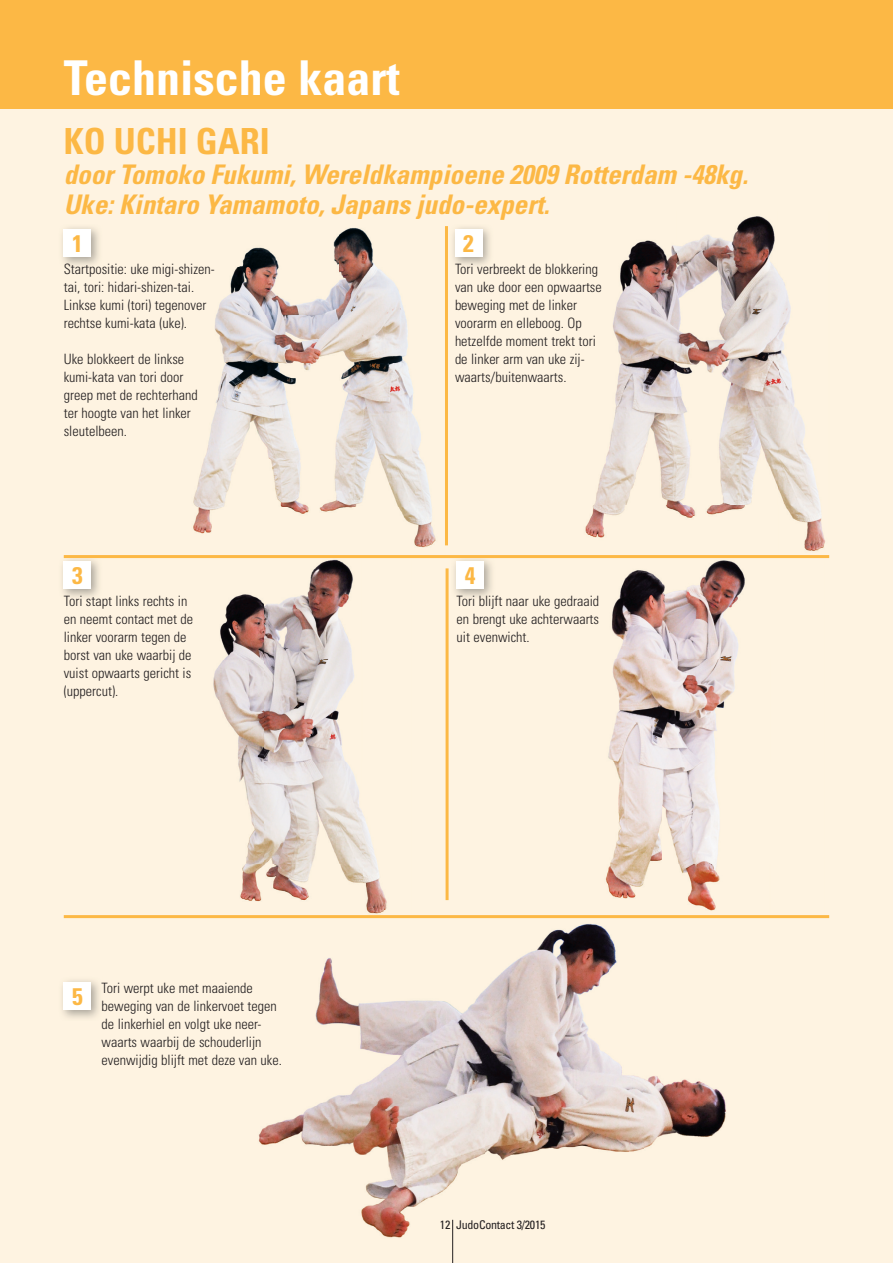
<style>
.page{position:relative;width:893px;height:1263px;background:#fef3e1}
.page>*{position:absolute;margin:0;border:0;box-sizing:border-box;transform-origin:0 0}
.t1{font:700 condensed 48px "Univers LT Std";color:#fff}
.t2{font:700 condensed 36px "Univers LT Std";color:#fcb845}
.t3{font:italic 700 condensed 27px/30px "Univers LT Std";color:#fcb845}
.t4{font:700 condensed 24px "Univers LT Std";color:#fcb845}
.t5{font:300 condensed 14.25px/18px "Univers LT Std";color:#231f20}
.t6{font:condensed 12px "Univers LT Std";letter-spacing:-.025em;color:#231f20}
</style>
<div class="page">
<div style="left:0;top:0;width:893px;height:108px;background:#fcb845"></div>
<img style="left:62px;top:556px;width:40px;height:41px">
<div style="left:64px;top:561px;width:27px;height:27px;background:#fff"></div>
<img style="left:62px;top:980px;width:37px;height:38px">
<div style="left:64px;top:982px;width:27px;height:27px;background:#fff"></div>
<img style="left:451px;top:558px;width:44px;height:39px">
<div style="left:457px;top:561px;width:27px;height:27px;background:#fff"></div>
<img style="left:193px;top:228px;width:253px;height:320px">
<img style="left:453px;top:227px;width:37px;height:38px">
<div style="left:455px;top:230px;width:27px;height:27px;background:#fff"></div>
<img style="left:62px;top:227px;width:37px;height:38px">
<div style="left:64px;top:230px;width:27px;height:27px;background:#fff"></div>
<img style="left:168px;top:558px;width:243px;height:356px">
<img style="left:555px;top:558px;width:269px;height:353px">
<img style="left:224px;top:918px;width:524px;height:329px">
<img style="left:585px;top:216px;width:240px;height:335px">
<hr style="left:452px;top:1220px;width:1px;height:43px;background:#231f20">
<hr style="left:445px;top:226px;width:3px;height:319px;background:#fcb845">
<hr style="left:446px;top:568px;width:3px;height:332px;background:#fcb845">
<hr style="left:64px;top:555px;width:765px;height:3px;background:#fcb845">
<hr style="left:64px;top:915px;width:765px;height:3px;background:#fcb845">
<h1 class="t1" style="left:64px;top:48px;width:338px">Technische kaart</h1>
<h2 class="t2" style="left:64px;top:119px;width:208px">KO UCHI GARI</h2>
<h3 class="t3" style="left:64px;top:159px;width:686px">door Tomoko Fukumi, Wereldkampioene 2009 Rotterdam -48kg.<br>Uke: Kintaro Yamamoto, Japans judo-expert.</h3>
<h3 class="t4" style="left:72px;top:229px;width:12px">1</h3>
<h3 class="t4" style="left:463px;top:229px;width:12px">2</h3>
<p class="t5" style="left:64px;top:260px;width:152px">Startpositie: uke migi-shizen&shy;tai, tori: hidari-shizen-tai.<br>Linkse kumi (tori) tegenover rechtse kumi-kata (uke).</p>
<p class="t5" style="left:64px;top:350px;width:135px">Uke blokkeert de linkse kumi-kata van tori door greep met de rechterhand ter hoogte van het linker sleutelbeen.</p>
<h3 class="t4" style="left:72px;top:560px;width:12px">3</h3>
<p class="t5" style="left:64px;top:592px;width:131px">Tori stapt links rechts in en neemt contact met de linker voorarm tegen de borst van uke waarbij de vuist opwaarts gericht is (uppercut).</p>
<h3 class="t4" style="left:72px;top:981px;width:12px">5</h3>
<p class="t5" style="left:102px;top:979px;width:182px">Tori werpt uke met maaiende beweging van de linkervoet tegen de linkerhiel en volgt uke neer&shy;waarts waarbij de schouderlijn evenwijdig blijft met deze van uke.</p>
<p class="t5" style="left:455px;top:260px;width:148px">Tori verbreekt de blokkering van uke door een opwaartse beweging met de linker voorarm en elleboog. Op hetzelfde moment trekt tori de linker arm van uke zij&shy;waarts/buitenwaarts.</p>
<h3 class="t4" style="left:465px;top:560px;width:12px">4</h3>
<p class="t5" style="left:457px;top:592px;width:144px;text-align:justify">Tori blijft naar uke gedraaid en brengt uke achterwaarts uit evenwicht.</p>
<p class="t6" style="left:440px;top:1217px;width:107px">12 JudoContact 3/2015</p>
</div>
